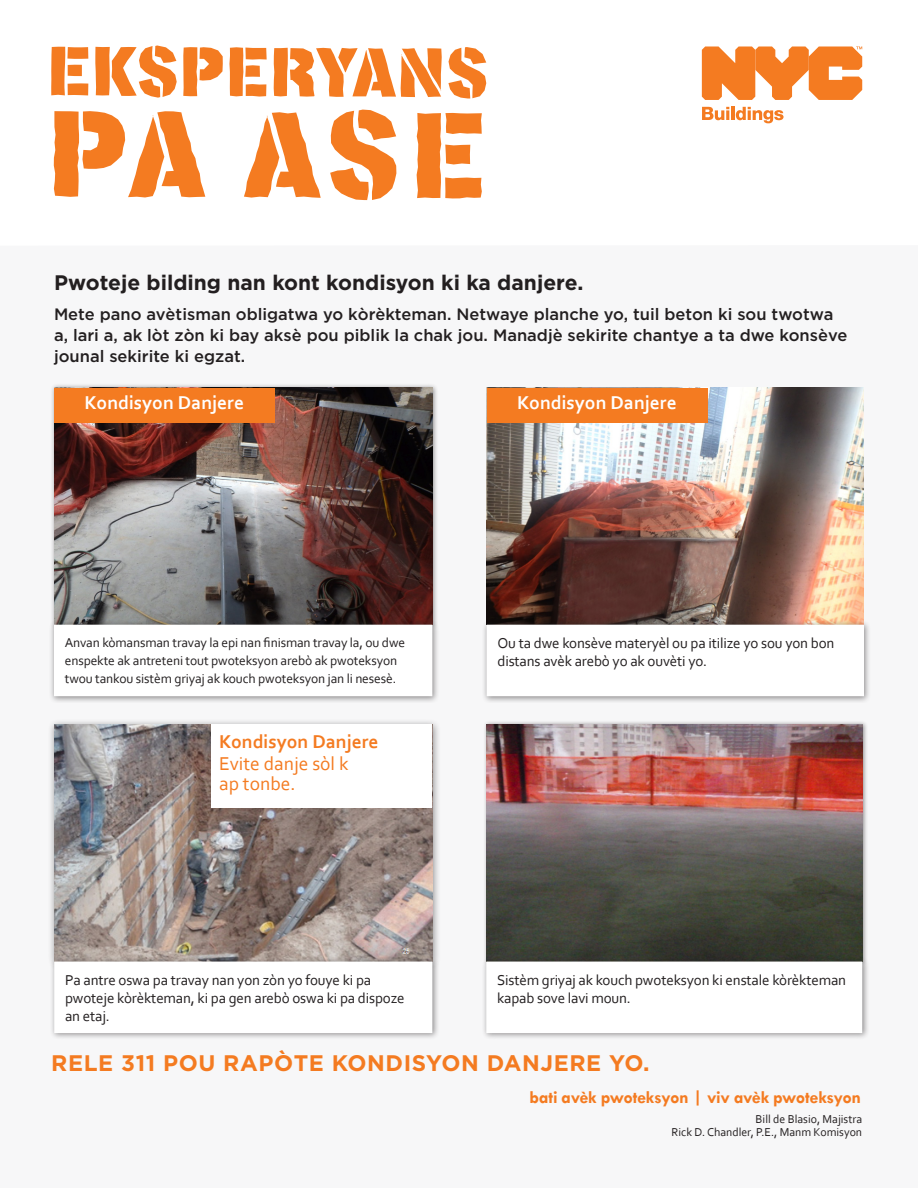
<style>
.page{position:relative;width:918px;height:1188px;background:#fff}
.page>*{position:absolute;margin:0;border:0;box-sizing:border-box;transform-origin:0 0}
.t1{font:700 22.5px "Gotham";letter-spacing:.025em;color:#f47b21}
.t2{font:700 21px "Gotham";color:#231f20}
.t3{font:700 19.5px "Corbel";color:#fff}
.t4{font:19.5px/19.5px "Corbel";color:#f47b21}
.t5{font:700 19.5px "Corbel";color:#f47b21}
.t6{font:700 18px "Tw Cen";letter-spacing:-.02em;color:#f47b21}
.t7{font:500 16.5px/21px "Gotham";color:#231f20}
.t8{font:15px/18px "Corbel";letter-spacing:-.01em;color:#231f20}
.t9{font:13.5px/18px "Corbel";letter-spacing:-.01em;color:#231f20}
.t10{font:12px/13.5px "Corbel";color:#231f20;text-align:right}
</style>
<div class="page">
<img style="left:487px;top:388px;width:377px;height:232px">
<div style="left:48px;top:718px;width:394px;height:252px;background:#231f20;opacity:.5"></div>
<img style="left:54px;top:724px;width:378px;height:232px">
<div style="left:49px;top:956px;width:391px;height:84px;background:#231f20;opacity:.5"></div>
<div style="left:54px;top:962px;width:378px;height:71px;background:#fff"></div>
<div style="left:50px;top:384px;width:388px;height:247px;background:#231f20;opacity:.5"></div>
<img style="left:54px;top:388px;width:378px;height:232px">
<div style="left:483px;top:721px;width:385px;height:246px;background:#231f20;opacity:.5"></div>
<img style="left:487px;top:724px;width:375px;height:232px">
<div style="left:49px;top:620px;width:390px;height:83px;background:#231f20;opacity:.5"></div>
<div style="left:54px;top:625px;width:378px;height:71px;background:#fff"></div>
<div style="left:482px;top:620px;width:389px;height:83px;background:#231f20;opacity:.5"></div>
<div style="left:487px;top:625px;width:377px;height:71px;background:#fff"></div>
<div style="left:481px;top:956px;width:388px;height:84px;background:#231f20;opacity:.5"></div>
<div style="left:486px;top:962px;width:376px;height:71px;background:#fff"></div>
<div style="left:54px;top:388px;width:221px;height:34px;background:#f47b21"></div>
<div style="left:212px;top:725px;width:220px;height:83px;background:#fff"></div>
<div style="left:487px;top:388px;width:220px;height:34px;background:#f47b21"></div>
<svg style="left:702px;top:107px;width:82px;height:16px"></svg>
<svg style="left:702px;top:46px;width:160px;height:54px"></svg>
<svg style="left:51px;top:47px;width:37px;height:48px"></svg>
<svg style="left:95px;top:45px;width:82px;height:53px"></svg>
<svg style="left:183px;top:47px;width:40px;height:49px"></svg>
<svg style="left:229px;top:47px;width:38px;height:50px"></svg>
<svg style="left:274px;top:48px;width:168px;height:49px"></svg>
<svg style="left:448px;top:47px;width:38px;height:52px"></svg>
<svg style="left:54px;top:111px;width:151px;height:86px"></svg>
<svg style="left:244px;top:112px;width:77px;height:86px"></svg>
<svg style="left:330px;top:110px;width:66px;height:90px"></svg>
<svg style="left:417px;top:113px;width:65px;height:85px"></svg>
<p class="t2" style="left:54px;top:270px;width:531px">Pwoteje bilding nan kont kondisyon ki ka danjere.</p>
<p class="t7" style="left:54px;top:303px;width:795px">Mete pano avètisman obligatwa yo kòrèkteman. Netwaye planche yo, tuil beton ki sou twotwa a, lari a, ak lòt zòn ki bay aksè pou piblik la chak jou. Manadjè sekirite chantye a ta dwe konsève jounal sekirite ki egzat.</p>
<p class="t3" style="left:85px;top:391px;width:161px">Kondisyon Danjere</p>
<p class="t3" style="left:517px;top:391px;width:161px">Kondisyon Danjere</p>
<p class="t9" style="left:65px;top:633px;width:342px">Anvan kòmansman travay la epi nan finisman travay la, ou dwe enspekte ak antreteni tout pwoteksyon arebò ak pwoteksyon twou tankou sistèm griyaj ak kouch pwoteksyon jan li nesesè.</p>
<p class="t8" style="left:497px;top:634px;width:339px">Ou ta dwe konsève materyèl ou pa itilize yo sou yon bon distans avèk arebò yo ak ouvèti yo.</p>
<p class="t5" style="left:219px;top:729px;width:161px">Kondisyon Danjere</p>
<p class="t4" style="left:219px;top:754px;width:131px">Evite danje sòl k ap tonbe.</p>
<p class="t8" style="left:65px;top:971px;width:341px">Pa antre oswa pa travay nan yon zòn yo fouye ki pa pwoteje kòrèkteman, ki pa gen arebò oswa ki pa dispoze an etaj.</p>
<p class="t8" style="left:497px;top:971px;width:351px">Sistèm griyaj ak kouch pwoteksyon ki enstale kòrèkteman kapab sove lavi moun.</p>
<p class="t1" style="left:51px;top:1050px;width:600px">RELE 311 POU RAPÒTE KONDISYON DANJERE YO.</p>
<p class="t6" style="left:530px;top:1087px;width:333px">bati avèk pwoteksyon | viv avèk pwoteksyon</p>
<p class="t10" style="left:671px;top:1112px;width:192px">Bill de Blasio, Majistra<br>Rick D. Chandler, P.E., Manm Komisyon</p>
</div>
